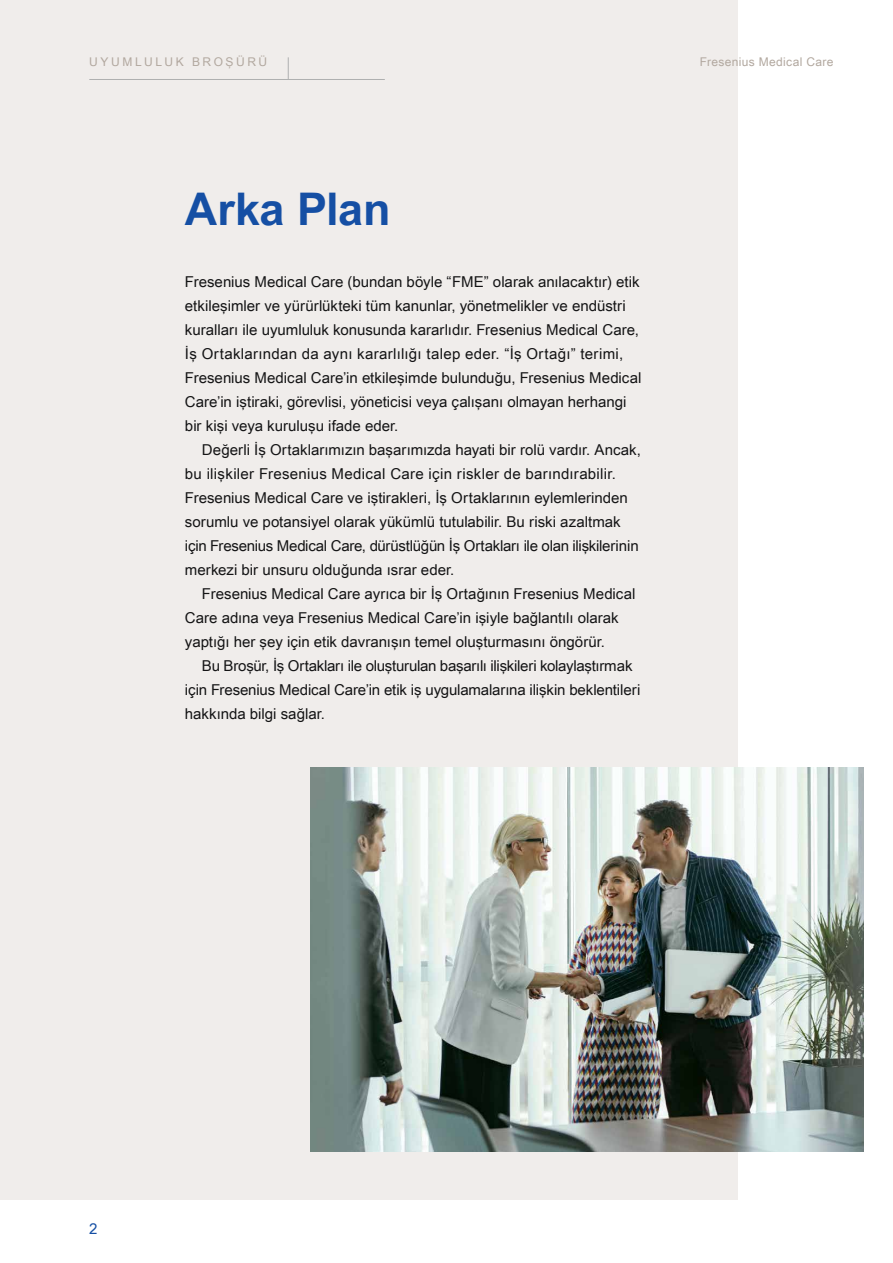
<style>
.page{position:relative;width:893px;height:1263px;background:#fff}
.page>*{position:absolute;margin:0;border:0;box-sizing:border-box;transform-origin:0 0}
.t1{font:700 45px "Arial Unicode MS";letter-spacing:-.005em;color:#154fa4}
.t2{font:15px/24px "Arial Unicode MS";color:#141415}
.t3{font:15px "Arial Unicode MS";color:#154fa4}
.t4{font:12px "Arial Unicode MS";letter-spacing:.035em;color:#b2a89f}
.t5{font:12px "Arial Unicode MS";letter-spacing:.22em;color:#b2a89f}
</style>
<div class="page">
<div style="left:0;top:0;width:738px;height:1199px;background:#f0edeb"></div>
<img style="left:310px;top:767px;width:553px;height:384px">
<hr style="left:89px;top:79px;width:296px;height:1px;background:#afb0b0">
<svg style="left:288px;top:57px;width:1px;height:22px"></svg>
<p class="t5" style="left:89px;top:53px;width:179px">UYUMLULUK BROŞÜRÜ</p>
<p class="t4" style="left:700px;top:53px;width:135px">Fresenius Medical Care</p>
<h1 class="t1" style="left:185px;top:176px;width:207px">Arka Plan</h1>
<p class="t2" style="left:185px;top:269px;width:458px">Fresenius Medical Care (bundan böyle “FME” olarak anılacaktır) etik etkileşimler ve yürürlükteki tüm kanunlar, yönetmelikler ve endüstri kuralları ile uyumluluk konusunda kararlıdır. Fresenius Medical Care, İş Ortaklarından da aynı kararlılığı talep eder. “İş Ortağı” terimi, Fresenius Medical Care’in etkileşimde bulunduğu, Fresenius Medical Care’in iştiraki, görevlisi, yöneticisi veya çalışanı olmayan herhangi bir kişi veya kuruluşu ifade eder.</p>
<p class="t2" style="left:185px;top:437px;width:458px;text-indent:17px">Değerli İş Ortaklarımızın başarımızda hayati bir rolü vardır. Ancak, bu ilişkiler Fresenius Medical Care için riskler de barındırabilir.<br>Fresenius Medical Care ve iştirakleri, İş Ortaklarının eylemlerinden sorumlu ve potansiyel olarak yükümlü tutulabilir. Bu riski azaltmak için Fresenius Medical Care, dürüstlüğün İş Ortakları ile olan ilişkilerinin merkezi bir unsuru olduğunda ısrar eder.</p>
<p class="t2" style="left:185px;top:581px;width:452px;text-indent:17px">Fresenius Medical Care ayrıca bir İş Ortağının Fresenius Medical<br>Care adına veya Fresenius Medical Care’in işiyle bağlantılı olarak yaptığı her şey için etik davranışın temel oluşturmasını öngörür.</p>
<p class="t2" style="left:185px;top:653px;width:457px;text-indent:17px">Bu Broşür, İş Ortakları ile oluşturulan başarılı ilişkileri kolaylaştırmak için Fresenius Medical Care’in etik iş uygulamalarına ilişkin beklentileri hakkında bilgi sağlar.</p>
<p class="t3" style="left:89px;top:1218px;width:10px">2</p>
</div>
